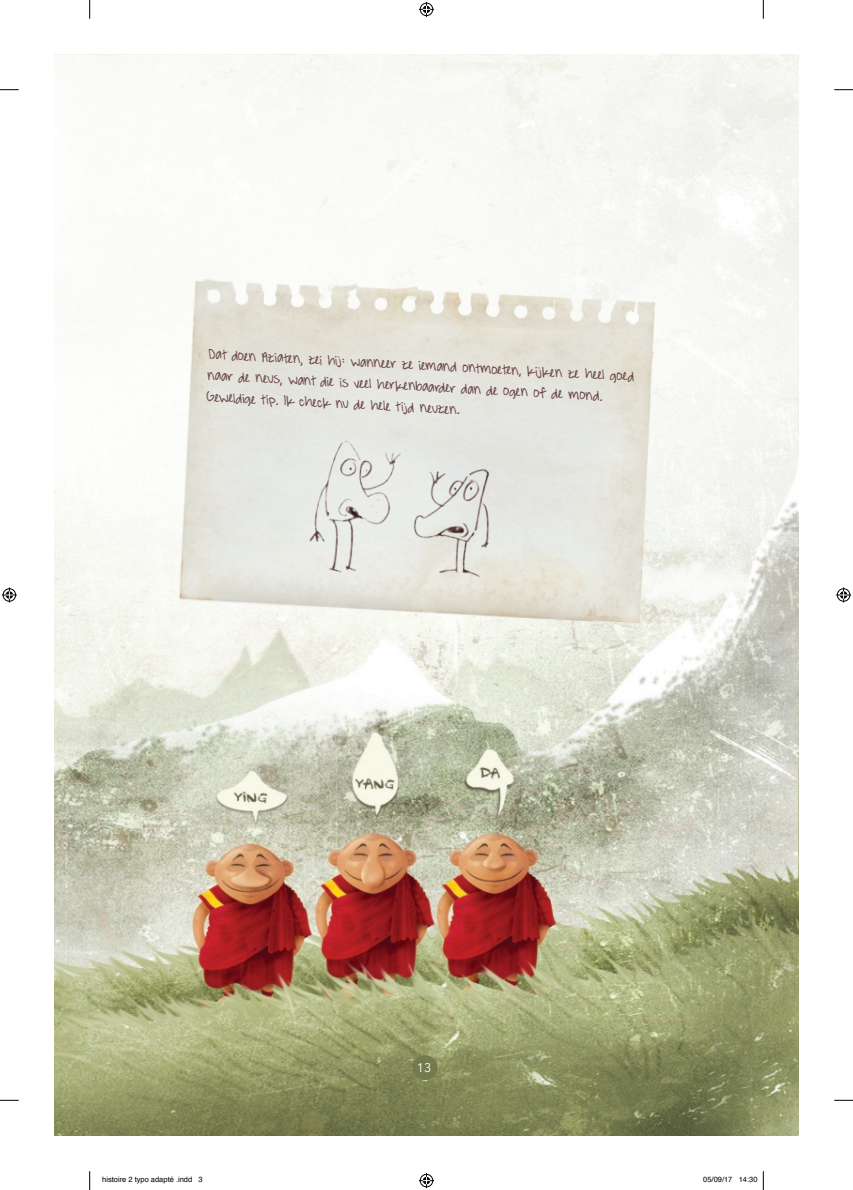
<style>
.page{position:relative;width:853px;height:1190px;background:#fff}
.page>*{position:absolute;margin:0;border:0;box-sizing:border-box;transform-origin:0 0}
.t1{font:17.5px/21.2px "A Hundred Miles";color:#6d4b4b}
.t2{font:12.5px "Avenir Next";color:#fff}
.t3{font:7.5px "Helvetica";color:#000}
</style>
<div class="page">
<img style="left:54px;top:54px;width:744px;height:1081px">
<img style="left:54px;top:313px;width:32px;height:362px">
<img style="left:90px;top:233px;width:621px;height:472px">
<img style="left:184px;top:370px;width:462px;height:262px">
<div style="left:413px;top:1054px;width:24px;height:25px;background:#737a4e;border-radius:50%"></div>
<svg style="left:0;top:89px;width:19px;height:1px"></svg>
<svg style="left:834px;top:89px;width:18px;height:1px"></svg>
<svg style="left:0;top:1099px;width:19px;height:1px"></svg>
<svg style="left:834px;top:1099px;width:18px;height:1px"></svg>
<svg style="left:89px;top:0;width:1px;height:19px"></svg>
<svg style="left:89px;top:1171px;width:1px;height:18px"></svg>
<svg style="left:762px;top:0;width:2px;height:19px"></svg>
<svg style="left:419px;top:2px;width:15px;height:15px"></svg>
<svg style="left:419px;top:1173px;width:15px;height:14px"></svg>
<svg style="left:2px;top:587px;width:15px;height:15px"></svg>
<svg style="left:836px;top:587px;width:15px;height:15px"></svg>
<svg style="left:762px;top:1171px;width:2px;height:18px"></svg>
<p class="t1" style="left:209px;top:343px;width:428px;rotate:3deg">Dat doen Aziaten, zei hij: wanneer ze iemand ontmoeten, kijken ze heel goed naar de neus, want die is veel herkenbaarder dan de ogen of de mond.<br>Geweldige tip. Ik check nu de hele tijd neuzen.</p>
<p class="t2" style="left:417px;top:1056px;width:16px">13</p>
<p class="t3" style="left:102px;top:1173px;width:102px">histoire 2 typo adapté .indd 3</p>
<p class="t3" style="left:703px;top:1173px;width:56px">05/09/17 14:30</p>
</div>
